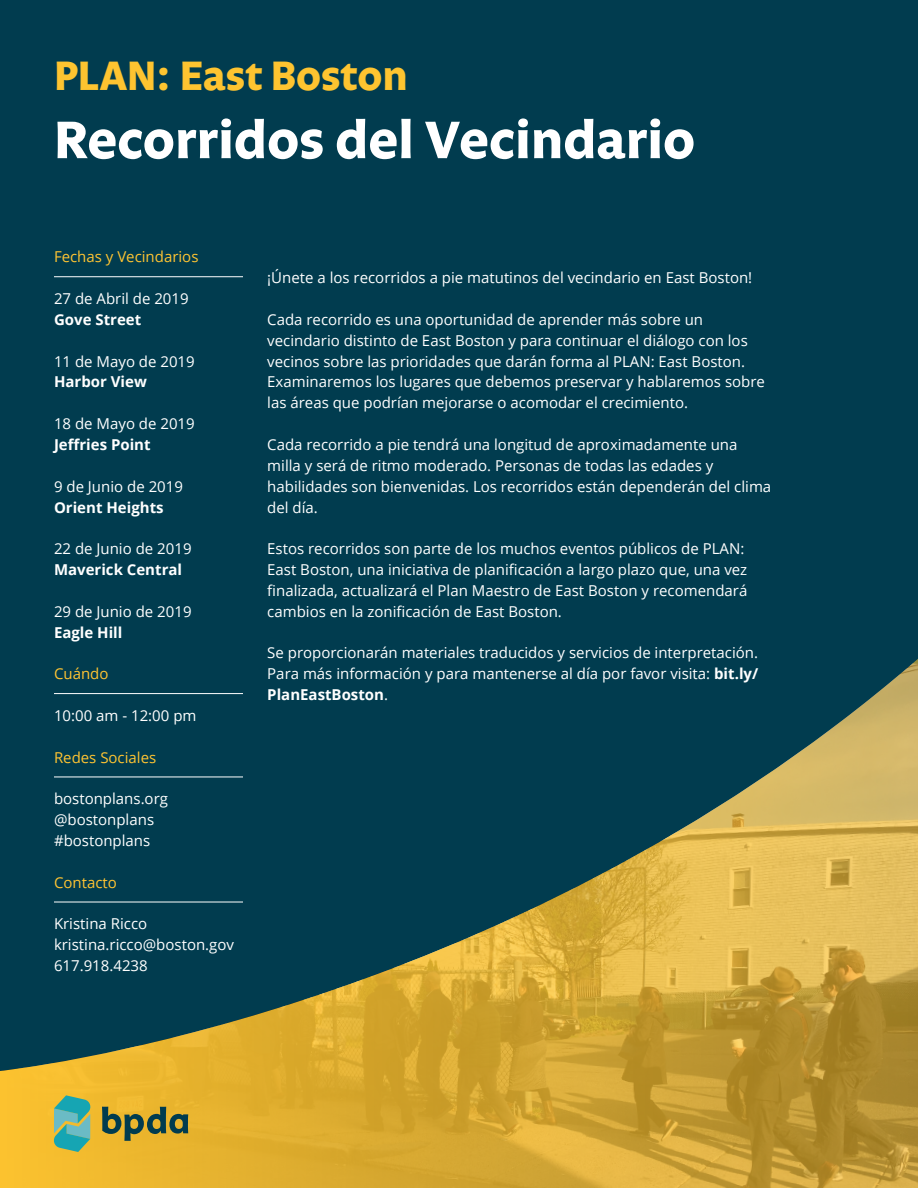
<style>
.page{position:relative;width:918px;height:1188px;background:#013c4f}
.page>*{position:absolute;margin:0;border:0;box-sizing:border-box;transform-origin:0 0}
._1_-_Heading{font:700 54px "Legato OT";color:#fff}
.t1{font:700 42px "Legato OT";color:#fec430}
._4_-_Body_Text{font:15px/20.9px "Open Sans";color:#fff}
._4_-_Body_Text_with{font:15px/20.9px "Open Sans";color:#fff}
._4_-_Body_Text-2{font:700 15px "Open Sans";color:#fff}
._4_-_Body_Text-3{font:15px "Open Sans";color:#ffc432}
.s1{font-weight:700}
</style>
<div class="page">
<svg style="left:0;top:659px;width:918px;height:529px"></svg>
<svg style="left:52px;top:1095px;width:40px;height:57px;background:#6fb190"></svg>
<svg style="left:102px;top:1107px;width:86px;height:34px"></svg>
<hr style="left:54px;top:276px;width:189px;height:1px;background:#fff">
<hr style="left:54px;top:693px;width:189px;height:1px;background:#fff">
<hr style="left:54px;top:777px;width:189px;height:1px;background:#fff">
<hr style="left:54px;top:902px;width:189px;height:1px;background:#fff">
<h2 class="t1" style="left:54px;top:51px;width:355px">PLAN: East Boston</h2>
<p class="_1_-_Heading" style="left:54px;top:109px;width:643px">Recorridos del Vecindario</p>
<p class="_4_-_Body_Text-3" style="left:54px;top:247px;width:146px">Fechas y Vecindarios</p>
<p class="_4_-_Body_Text_with" style="left:54px;top:288px;width:136px">27 de Abril de 2019</p>
<p class="_4_-_Body_Text-2" style="left:54px;top:309px;width:89px">Gove Street</p>
<p class="_4_-_Body_Text" style="left:54px;top:350px;width:142px">11 de Mayo de 2019</p>
<p class="_4_-_Body_Text-2" style="left:54px;top:371px;width:94px">Harbor View</p>
<p class="_4_-_Body_Text" style="left:54px;top:413px;width:142px">18 de Mayo de 2019</p>
<p class="_4_-_Body_Text-2" style="left:54px;top:434px;width:98px">Jeffries Point</p>
<p class="_4_-_Body_Text" style="left:54px;top:475px;width:130px">9 de Junio de 2019</p>
<p class="_4_-_Body_Text-2" style="left:54px;top:497px;width:111px">Orient Heights</p>
<p class="_4_-_Body_Text" style="left:54px;top:538px;width:139px">22 de Junio de 2019</p>
<p class="_4_-_Body_Text-2" style="left:54px;top:559px;width:130px">Maverick Central</p>
<p class="_4_-_Body_Text" style="left:54px;top:600px;width:139px">29 de Junio de 2019</p>
<p class="_4_-_Body_Text-2" style="left:54px;top:622px;width:70px">Eagle Hill</p>
<p class="_4_-_Body_Text-3" style="left:54px;top:664px;width:56px">Cuándo</p>
<p class="_4_-_Body_Text_with" style="left:54px;top:705px;width:144px">10:00 am - 12:00 pm</p>
<p class="_4_-_Body_Text-3" style="left:54px;top:747px;width:104px">Redes Sociales</p>
<p class="_4_-_Body_Text_with" style="left:54px;top:788px;width:116px">bostonplans.org @bostonplans #bostonplans</p>
<p class="_4_-_Body_Text-3" style="left:54px;top:872px;width:64px">Contacto</p>
<p class="_4_-_Body_Text_with" style="left:54px;top:913px;width:182px">Kristina Ricco kristina.ricco@boston.gov<br>617.918.4238</p>
<p class="_4_-_Body_Text" style="left:267px;top:267px;width:486px">¡Únete a los recorridos a pie matutinos del vecindario en East Boston!</p>
<p class="_4_-_Body_Text" style="left:267px;top:309px;width:499px">Cada recorrido es una oportunidad de aprender más sobre un vecindario distinto de East Boston y para continuar el diálogo con los vecinos sobre las prioridades que darán forma al PLAN: East Boston.<br>Examinaremos los lugares que debemos preservar y hablaremos sobre las áreas que podrían mejorarse o acomodar el crecimiento.</p>
<p class="_4_-_Body_Text" style="left:267px;top:434px;width:506px">Cada recorrido a pie tendrá una longitud de aproximadamente una milla y será de ritmo moderado. Personas de todas las edades y habilidades son bienvenidas. Los recorridos están dependerán del clima del día.</p>
<p class="_4_-_Body_Text" style="left:267px;top:538px;width:482px">Estos recorridos son parte de los muchos eventos públicos de PLAN:<br>East Boston, una iniciativa de planificación a largo plazo que, una vez finalizada, actualizará el Plan Maestro de East Boston y recomendará cambios en la zonificación de East Boston.</p>
<p class="_4_-_Body_Text" style="left:267px;top:642px;width:492px">Se proporcionarán materiales traducidos y servicios de interpretación.</p>
<p class="_4_-_Body_Text" style="left:267px;top:663px;width:493px">Para más información y para mantenerse al día por favor visita: <span class="s1">bit.ly/<br>PlanEastBoston</span>.</p>
</div>
